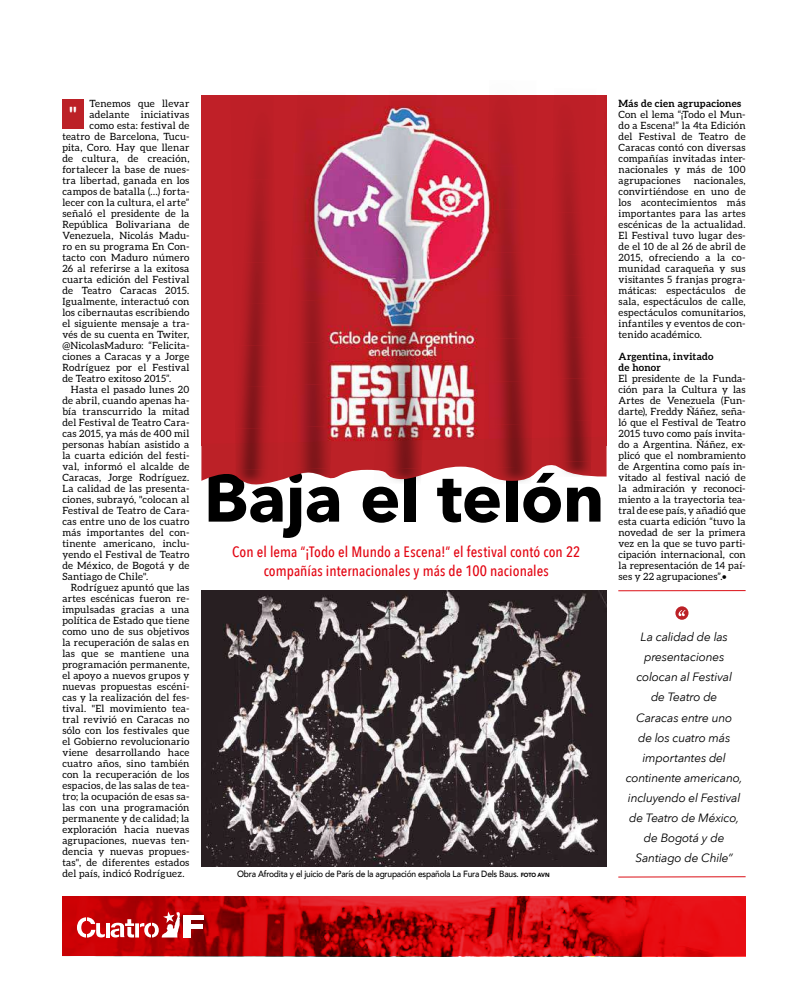
<style>
.page{position:relative;width:808px;height:1007px;background:#fff}
.page>*{position:absolute;margin:0;border:0;box-sizing:border-box;transform-origin:0 0}
.t1{font:700 68px "Avenir Next LT Pro";letter-spacing:-.015em;color:#000}
.t2{font:700 21px "Aleo";color:#fff}
.t3{font:500 15px/19px "Avenir Next Condensed";letter-spacing:.005em;color:#e30613;text-align:center}
.t4{font:italic 12px/20px "Avenir Next";letter-spacing:-.02em;color:#000;text-align:center}
.t5{font:10px/11px "Aleo";letter-spacing:.025em;color:#000;text-align:justify}
.t6{font:700 10px/11px "Aleo";letter-spacing:.02em;color:#000}
.t7{font:500 9px "Avenir";letter-spacing:-.025em;color:#000;scale:.94 1}
.s1{font-weight:900;font-size:6px}
</style>
<div class="page">
<img style="left:201px;top:95px;width:405px;height:342px">
<svg style="left:201px;top:437px;width:405px;height:44px"></svg>
<img style="left:231px;top:96px;width:44px;height:167px">
<img style="left:233px;top:262px;width:44px;height:125px">
<img style="left:235px;top:386px;width:43px;height:99px">
<img style="left:552px;top:95px;width:44px;height:118px">
<img style="left:550px;top:212px;width:44px;height:167px">
<img style="left:549px;top:378px;width:43px;height:99px">
<img style="left:487px;top:95px;width:49px;height:158px">
<img style="left:484px;top:252px;width:50px;height:173px">
<img style="left:484px;top:424px;width:48px;height:58px">
<img style="left:387px;top:95px;width:49px;height:39px">
<img style="left:385px;top:132px;width:50px;height:44px">
<img style="left:384px;top:174px;width:49px;height:44px">
<img style="left:382px;top:216px;width:49px;height:44px">
<img style="left:381px;top:258px;width:49px;height:43px">
<img style="left:379px;top:300px;width:49px;height:43px">
<img style="left:377px;top:341px;width:49px;height:44px">
<img style="left:376px;top:383px;width:49px;height:44px">
<img style="left:374px;top:425px;width:49px;height:44px">
<img style="left:373px;top:467px;width:48px;height:15px">
<div style="left:296px;top:95px;width:49px;height:39px;background:#be1f27"></div>
<img style="left:294px;top:132px;width:49px;height:44px">
<img style="left:293px;top:174px;width:49px;height:44px">
<img style="left:291px;top:216px;width:49px;height:44px">
<img style="left:290px;top:258px;width:49px;height:43px">
<img style="left:288px;top:300px;width:49px;height:43px">
<img style="left:286px;top:341px;width:49px;height:44px">
<img style="left:285px;top:383px;width:49px;height:44px">
<img style="left:283px;top:425px;width:49px;height:44px">
<img style="left:283px;top:467px;width:47px;height:10px">
<img style="left:201px;top:591px;width:405px;height:275px">
<div style="left:62px;top:99px;width:22px;height:30px;background:#bc2127"></div>
<svg style="left:675px;top:606px;width:13px;height:13px"></svg>
<hr style="left:618px;top:590px;width:128px;height:1px;background:#db0e15">
<svg style="left:618px;top:876px;width:128px;height:1px"></svg>
<svg style="left:62px;top:896px;width:684px;height:59px;background:#c60a0e"></svg>
<svg style="left:77px;top:917px;width:28px;height:20px"></svg>
<hr style="left:106px;top:922px;width:4px;height:14px;background:#fff">
<svg style="left:111px;top:911px;width:69px;height:26px"></svg>
<div style="left:183px;top:915px;width:8px;height:22px;background:#fff"></div>
<div style="left:191px;top:915px;width:13px;height:5px;background:#fff"></div>
<div style="left:191px;top:923px;width:12px;height:5px;background:#fff"></div>
<p class="t5" style="left:90px;top:97px;width:101px">Tenemos que llevar</p>
<p class="t5" style="left:90px;top:108px;width:101px">adelante iniciativas</p>
<p class="t5" style="left:90px;top:119px;width:101px">como esta: festival de</p>
<p class="t5" style="left:62px;top:130px;width:129px">teatro de Barcelona, Tucu-</p>
<p class="t5" style="left:62px;top:141px;width:129px">pita, Coro. Hay que llenar</p>
<p class="t5" style="left:62px;top:152px;width:129px">de cultura, de creación,</p>
<p class="t5" style="left:62px;top:163px;width:129px">fortalecer la base de nues-</p>
<p class="t5" style="left:62px;top:174px;width:128px">tra libertad, ganada en los</p>
<p class="t5" style="left:62px;top:185px;width:129px">campos de batalla (…) forta-</p>
<p class="t5" style="left:62px;top:196px;width:129px">lecer con la cultura, el arte”</p>
<p class="t5" style="left:62px;top:207px;width:129px">señaló el presidente de la</p>
<p class="t5" style="left:62px;top:218px;width:129px">República Bolivariana de</p>
<p class="t5" style="left:62px;top:229px;width:129px">Venezuela, Nicolás Madu-</p>
<p class="t5" style="left:62px;top:240px;width:129px">ro en su programa En Con-</p>
<p class="t5" style="left:62px;top:251px;width:129px">tacto con Maduro número</p>
<p class="t5" style="left:62px;top:262px;width:129px">26 al referirse a la exitosa</p>
<p class="t5" style="left:62px;top:273px;width:129px">cuarta edición del Festival</p>
<p class="t5" style="left:62px;top:284px;width:129px">de Teatro Caracas 2015.</p>
<p class="t5" style="left:62px;top:295px;width:129px">Igualmente, interactuó con</p>
<p class="t5" style="left:62px;top:306px;width:129px">los cibernautas escribiendo</p>
<p class="t5" style="left:62px;top:317px;width:129px">el siguiente mensaje a tra-</p>
<p class="t5" style="left:62px;top:328px;width:129px">vés de su cuenta en Twiter,</p>
<p class="t5" style="left:62px;top:339px;width:129px">@NicolasMaduro: “Felicita-</p>
<p class="t5" style="left:62px;top:350px;width:129px">ciones a Caracas y a Jorge</p>
<p class="t5" style="left:62px;top:361px;width:129px">Rodríguez por el Festival</p>
<p class="t5" style="left:62px;top:372px;width:110px">de Teatro exitoso 2015”.</p>
<p class="t5" style="left:71px;top:383px;width:120px">Hasta el pasado lunes 20</p>
<p class="t5" style="left:62px;top:394px;width:129px">de abril, cuando apenas ha-</p>
<p class="t5" style="left:62px;top:405px;width:129px">bía transcurrido la mitad</p>
<p class="t5" style="left:62px;top:416px;width:129px">del Festival de Teatro Cara-</p>
<p class="t5" style="left:62px;top:427px;width:129px">cas 2015, ya más de 400 mil</p>
<p class="t5" style="left:62px;top:438px;width:129px">personas habían asistido a</p>
<p class="t5" style="left:62px;top:449px;width:129px">la cuarta edición del festi-</p>
<p class="t5" style="left:62px;top:460px;width:128px">val, informó el alcalde de</p>
<p class="t5" style="left:62px;top:471px;width:129px">Caracas, Jorge Rodríguez.</p>
<p class="t5" style="left:62px;top:482px;width:129px">La calidad de las presenta-</p>
<p class="t5" style="left:62px;top:493px;width:129px">ciones, subrayó, "colocan al</p>
<p class="t5" style="left:62px;top:504px;width:129px">Festival de Teatro de Cara-</p>
<p class="t5" style="left:62px;top:515px;width:129px">cas entre uno de los cuatro</p>
<p class="t5" style="left:62px;top:526px;width:129px">más importantes del con-</p>
<p class="t5" style="left:62px;top:537px;width:129px">tinente americano, inclu-</p>
<p class="t5" style="left:62px;top:548px;width:129px">yendo el Festival de Teatro</p>
<p class="t5" style="left:62px;top:559px;width:129px">de México, de Bogotá y de</p>
<p class="t5" style="left:62px;top:570px;width:88px">Santiago de Chile".</p>
<p class="t5" style="left:71px;top:581px;width:120px">Rodríguez apuntó que las</p>
<p class="t5" style="left:62px;top:592px;width:129px">artes escénicas fueron re-</p>
<p class="t5" style="left:62px;top:603px;width:129px">impulsadas gracias a una</p>
<p class="t5" style="left:62px;top:614px;width:129px">política de Estado que tiene</p>
<p class="t5" style="left:62px;top:625px;width:129px">como uno de sus objetivos</p>
<p class="t5" style="left:62px;top:636px;width:129px">la recuperación de salas en</p>
<p class="t5" style="left:62px;top:647px;width:129px">las que se mantiene una</p>
<p class="t5" style="left:62px;top:658px;width:129px">programación permanente,</p>
<p class="t5" style="left:62px;top:669px;width:129px">el apoyo a nuevos grupos y</p>
<p class="t5" style="left:62px;top:680px;width:129px">nuevas propuestas escéni-</p>
<p class="t5" style="left:62px;top:691px;width:129px">cas y la realización del fes-</p>
<p class="t5" style="left:62px;top:702px;width:129px">tival. "El movimiento tea-</p>
<p class="t5" style="left:62px;top:713px;width:129px">tral revivió en Caracas no</p>
<p class="t5" style="left:62px;top:724px;width:129px">sólo con los festivales que</p>
<p class="t5" style="left:62px;top:735px;width:129px">el Gobierno revolucionario</p>
<p class="t5" style="left:62px;top:746px;width:129px">viene desarrollando hace</p>
<p class="t5" style="left:62px;top:757px;width:129px">cuatro años, sino también</p>
<p class="t5" style="left:62px;top:768px;width:129px">con la recuperación de los</p>
<p class="t5" style="left:62px;top:779px;width:129px">espacios, de las salas de tea-</p>
<p class="t5" style="left:62px;top:790px;width:129px">tro; la ocupación de esas sa-</p>
<p class="t5" style="left:62px;top:801px;width:129px">las con una programación</p>
<p class="t5" style="left:62px;top:812px;width:129px">permanente y de calidad; la</p>
<p class="t5" style="left:62px;top:823px;width:129px">exploración hacia nuevas</p>
<p class="t5" style="left:62px;top:834px;width:129px">agrupaciones, nuevas ten-</p>
<p class="t5" style="left:62px;top:845px;width:129px">dencia y nuevas propues-</p>
<p class="t5" style="left:62px;top:856px;width:129px">tas", de diferentes estados</p>
<p class="t5" style="left:62px;top:867px;width:124px">del país, indicó Rodríguez.</p>
<h2 class="t2" style="left:70px;top:103px;width:9px">"</h2>
<h1 class="t1" style="left:204px;top:456px;width:402px">Baja el telón</h1>
<h3 class="t3" style="left:232px;top:541px;width:350px">Con el lema “¡Todo el Mundo a Escena!” el festival contó con 22 compañías internacionales y más de 100 nacionales</h3>
<p class="t6" style="left:618px;top:97px;width:124px">Más de cien agrupaciones</p>
<p class="t5" style="left:618px;top:108px;width:129px">Con el lema “¡Todo el Mun&shy;do a Escena!” la 4ta Edición del Festival de Teatro de Caracas contó con diversas compañías invitadas inter&shy;nacionales y más de 100 agrupaciones</p>
<p class="t5" style="left:618px;top:174px;width:129px;text-indent:75px">nacionales, convirtiéndose en uno de los acontecimientos más importantes para las artes escénicas de la actualidad.<br>El Festival tuvo lugar des&shy;de el 10 de al 26 de abril de 2015, ofreciendo a la co&shy;munidad caraqueña y sus visitantes 5 franjas progra&shy;máticas: espectáculos de sala, espectáculos de calle, espectáculos comunitarios, infantiles y eventos de con&shy;tenido académico.</p>
<p class="t6" style="left:618px;top:350px;width:96px">Argentina, invitado de honor</p>
<p class="t5" style="left:618px;top:372px;width:129px">El presidente de la Funda&shy;ción para la Cultura y las Artes de Venezuela (Fun&shy;darte), Freddy Ñáñez, seña&shy;ló que el Festival de Teatro 2015 tuvo como país invita&shy;do a Argentina. Ñáñez, ex&shy;plicó que el nombramiento de Argentina como país in&shy;vitado al festival nació de la admiración y reconoci&shy;miento a la trayectoria tea&shy;tral de ese país, y añadió que esta cuarta edición “tuvo la novedad de ser la primera vez en la que se tuvo parti&shy;cipación internacional, con la representación de 14 paí&shy;ses y 22 agrupaciones”.•</p>
<p class="t7" style="left:237px;top:866px;width:334px">Obra Afrodita y el juicio de París de la agrupación española La Fura Dels Baus. <span class="s1">FOTO AVN</span></p>
<p class="t4" style="left:626px;top:626px;width:118px">La calidad de las presentaciones colocan al Festival<br>de Teatro de<br>Caracas entre uno<br>de los cuatro más importantes del continente americano, incluyendo el Festival de Teatro de México, de Bogotá y de<br>Santiago de Chile”</p>
</div>
